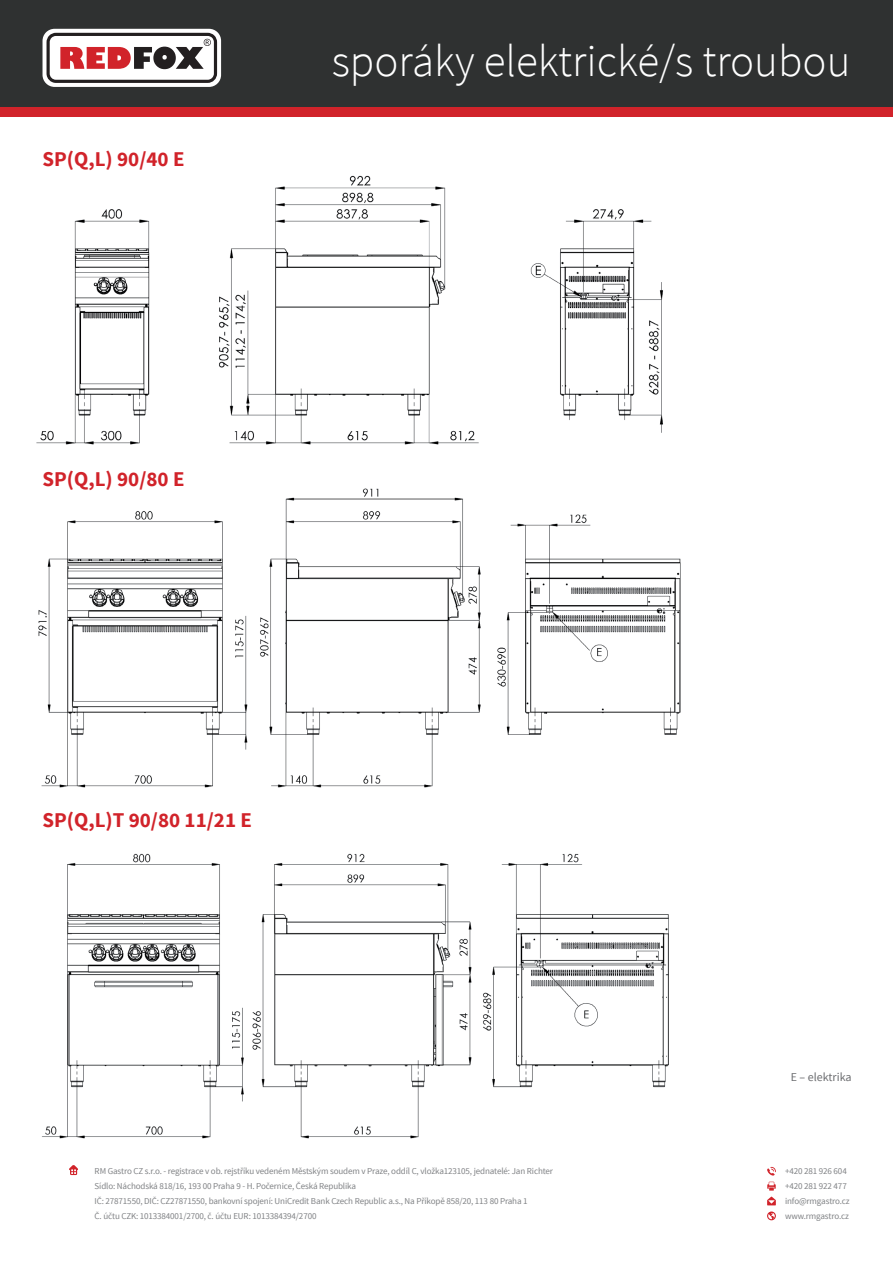
<style>
.page{position:relative;width:893px;height:1263px;background:#fff}
.page>*{position:absolute;margin:0;border:0;box-sizing:border-box;transform-origin:0 0}
.t1{font:300 45px "Source Sans Pro";color:#fff}
.t2{font:700 21px "Source Sans Pro";color:#d1232a}
.t3{font:12px "Source Sans Pro";color:#6c6d70}
.t4{font:9px/15px "Source Sans Pro";letter-spacing:-.015em;color:#808285}
</style>
<div class="page">
<svg style="left:767px;top:1167px;width:9px;height:9px"></svg>
<svg style="left:767px;top:1182px;width:9px;height:8px"></svg>
<svg style="left:767px;top:1196px;width:9px;height:9px"></svg>
<svg style="left:767px;top:1211px;width:9px;height:9px"></svg>
<svg style="left:69px;top:1165px;width:9px;height:10px"></svg>
<div style="left:0;top:0;width:893px;height:117px;background:#d1232a"></div>
<div style="left:0;top:0;width:893px;height:106px;background:#2f3131"></div>
<svg style="left:43px;top:29px;width:178px;height:58px;background:#c4afb0"></svg>
<img style="left:42px;top:853px;width:627px;height:286px">
<img style="left:38px;top:488px;width:643px;height:300px">
<img style="left:36px;top:175px;width:627px;height:270px">
<h2 class="t2" style="left:43px;top:146px;width:143px">SP(Q,L) 90/40 E</h2>
<h2 class="t2" style="left:43px;top:465px;width:143px">SP(Q,L) 90/80 E</h2>
<h1 class="t1" style="left:332px;top:34px;width:520px">sporáky elektrické/s troubou</h1>
<h2 class="t2" style="left:43px;top:807px;width:211px">SP(Q,L)T 90/80 11/21 E</h2>
<h3 class="t3" style="left:791px;top:1069px;width:62px">E – elektrika</h3>
<p class="t4" style="left:95px;top:1163px;width:460px">RM Gastro CZ s.r.o. - registrace v ob. rejstříku vedeném Městským soudem v Praze, oddíl C, vložka123105, jednatelé: Jan Richter Sídlo: Náchodská 818/16, 193 00 Praha 9 - H. Počernice, Česká Republika<br>IČ: 27871550, DIČ: CZ27871550, bankovní spojení: UniCredit Bank Czech Republic a.s., Na Příkopě 858/20, 113 80 Praha 1<br>Č. účtu CZK: 1013384001/2700, č. účtu EUR: 1013384394/2700</p>
<p class="t4" style="left:785px;top:1163px;width:66px">+420 281 926 604 +420 281 922 477 info@rmgastro.cz www.rmgastro.cz</p>
</div>
